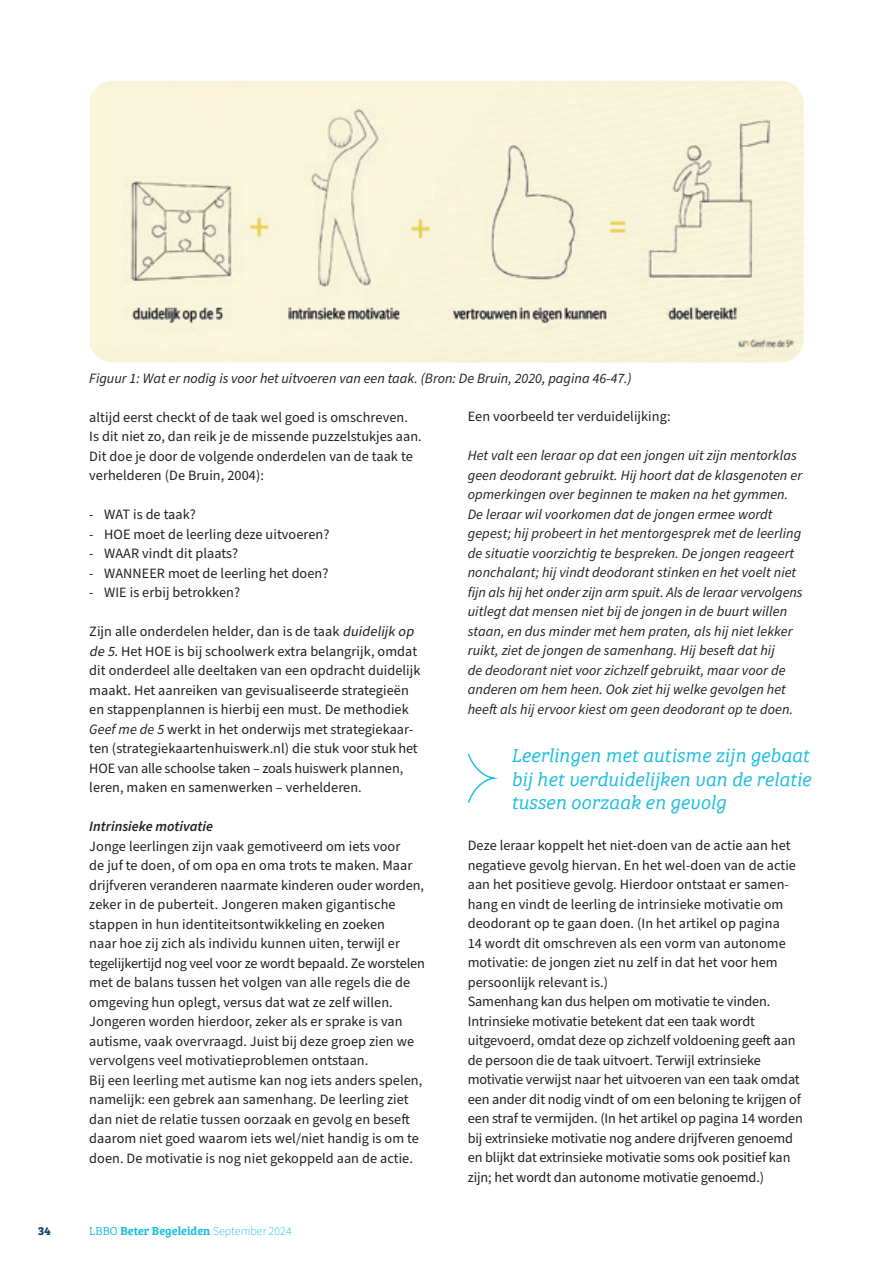
<style>
.page{position:relative;width:893px;height:1263px;background:#fff}
.page>*{position:absolute;margin:0;border:0;box-sizing:border-box;transform-origin:0 0}
.t1{font:italic 19.5px/23.4px "Bree Serif Lt";letter-spacing:-.005em;color:#1cbfdf;text-align:justify}
.t2{font:14.25px/19.5px "Source Sans Pro";letter-spacing:.005em;color:#231f20}
.t3{font:italic 14.25px/19.5px "Source Sans Pro";letter-spacing:.005em;color:#231f20}
.t4{font:italic 600 14.25px "Source Sans Pro";color:#231f20}
.t5{font:12px "Bree Serif Sb";color:#1cbfdf}
.t6{font:700 12px "Bree Serif";color:#164165}
.s1{font-style:italic}
.s2{font-family:"Bree Serif Lt"}
.s3{font-family:"Source Sans Pro";font-weight:300}
</style>
<div class="page">
<img style="left:89px;top:81px;width:715px;height:281px">
<svg style="left:467px;top:753px;width:31px;height:50px"></svg>
<p class="t3" style="left:89px;top:368px;width:544px">Figuur 1: Wat er nodig is voor het uitvoeren van een taak. (Bron: De Bruin, 2020, pagina 46-47.)</p>
<p class="t2" style="left:89px;top:407px;width:334px">altijd eerst checkt of de taak wel goed is omschreven.<br>Is dit niet zo, dan reik je de missende puzzelstukjes aan.<br>Dit doe je door de volgende onderdelen van de taak te verhelderen (De Bruin, 2004):</p>
<p class="t2" style="left:89px;top:505px;width:108px">- WAT is de taak?</p>
<p class="t2" style="left:89px;top:524px;width:242px">- HOE moet de leerling deze uitvoeren?</p>
<p class="t2" style="left:89px;top:544px;width:150px">- WAAR vindt dit plaats?</p>
<p class="t2" style="left:89px;top:563px;width:241px">- WANNEER moet de leerling het doen?</p>
<p class="t2" style="left:89px;top:583px;width:152px">- WIE is erbij betrokken?</p>
<p class="t2" style="left:89px;top:622px;width:333px">Zijn alle onderdelen helder, dan is de taak <span class="s1">duidelijk op de 5</span>. Het HOE is bij schoolwerk extra belangrijk, omdat dit onderdeel alle deeltaken van een opdracht duidelijk maakt. Het aanreiken van gevisualiseerde strategieën en stappenplannen is hierbij een must. De methodiek <span class="s1">Geef me de 5</span> werkt in het onderwijs met strategiekaar&shy;ten (strategiekaartenhuiswerk.nl) die stuk voor stuk het HOE van alle schoolse taken – zoals huiswerk plannen, leren, maken en samenwerken – verhelderen.</p>
<p class="t4" style="left:89px;top:817px;width:125px">Intrinsieke motivatie</p>
<p class="t2" style="left:89px;top:836px;width:337px">Jonge leerlingen zijn vaak gemotiveerd om iets voor<br>de juf te doen, of om opa en oma trots te maken. Maar drijfveren veranderen naarmate kinderen ouder worden, zeker in de puberteit. Jongeren maken gigantische stappen in hun identiteitsontwikkeling en zoeken<br>naar hoe zij zich als individu kunnen uiten, terwijl er tegelijkertijd nog veel voor ze wordt bepaald. Ze worstelen met de balans tussen het volgen van alle regels die de omgeving hun oplegt, versus dat wat ze zelf willen.<br>Jongeren worden hierdoor, zeker als er sprake is van autisme, vaak overvraagd. Juist bij deze groep zien we vervolgens veel motivatieproblemen ontstaan.<br>Bij een leerling met autisme kan nog iets anders spelen, namelijk: een gebrek aan samenhang. De leerling ziet dan niet de relatie tussen oorzaak en gevolg en beseft daarom niet goed waarom iets wel/niet handig is om te doen. De motivatie is nog niet gekoppeld aan de actie.</p>
<p class="t6" style="left:38px;top:1221px;width:14px">34</p>
<p class="t5" style="left:89px;top:1221px;width:204px"><span class="s2">LBBO</span> Beter Begeleiden <span class="s3">September 2024</span></p>
<p class="t2" style="left:468px;top:407px;width:204px">Een voorbeeld ter verduidelijking:</p>
<p class="t3" style="left:468px;top:446px;width:336px">Het valt een leraar op dat een jongen uit zijn mentorklas geen deodorant gebruikt. Hij hoort dat de klasgenoten er opmerkingen over beginnen te maken na het gymmen.<br>De leraar wil voorkomen dat de jongen ermee wordt gepest; hij probeert in het mentorgesprek met de leerling de situatie voorzichtig te bespreken. De jongen reageert nonchalant; hij vindt deodorant stinken en het voelt niet fijn als hij het onder zijn arm spuit. Als de leraar vervolgens uitlegt dat mensen niet bij de jongen in de buurt willen staan, en dus minder met hem praten, als hij niet lekker ruikt, ziet de jongen de samenhang. Hij beseft dat hij<br>de deodorant niet voor zichzelf gebruikt, maar voor de anderen om hem heen. Ook ziet hij welke gevolgen het heeft als hij ervoor kiest om geen deodorant op te doen.</p>
<h1 class="t1" style="left:511px;top:742px;width:302px">Leerlingen met autisme zijn gebaat bij het verduidelijken van de relatie tussen oorzaak en gevolg</h1>
<p class="t2" style="left:468px;top:836px;width:337px">Deze leraar koppelt het niet-doen van de actie aan het negatieve gevolg hiervan. En het wel-doen van de actie aan het positieve gevolg. Hierdoor ontstaat er samen&shy;hang en vindt de leerling de intrinsieke motivatie om deodorant op te gaan doen. (In het artikel op pagina<br>14 wordt dit omschreven als een vorm van autonome motivatie: de jongen ziet nu zelf in dat het voor hem persoonlijk relevant is.)<br>Samenhang kan dus helpen om motivatie te vinden.<br>Intrinsieke motivatie betekent dat een taak wordt uitgevoerd, omdat deze op zichzelf voldoening geeft aan de persoon die de taak uitvoert. Terwijl extrinsieke motivatie verwijst naar het uitvoeren van een taak omdat een ander dit nodig vindt of om een beloning te krijgen of een straf te vermijden. (In het artikel op pagina 14 worden bij extrinsieke motivatie nog andere drijfveren genoemd en blijkt dat extrinsieke motivatie soms ook positief kan zijn; het wordt dan autonome motivatie genoemd.)</p>
</div>
